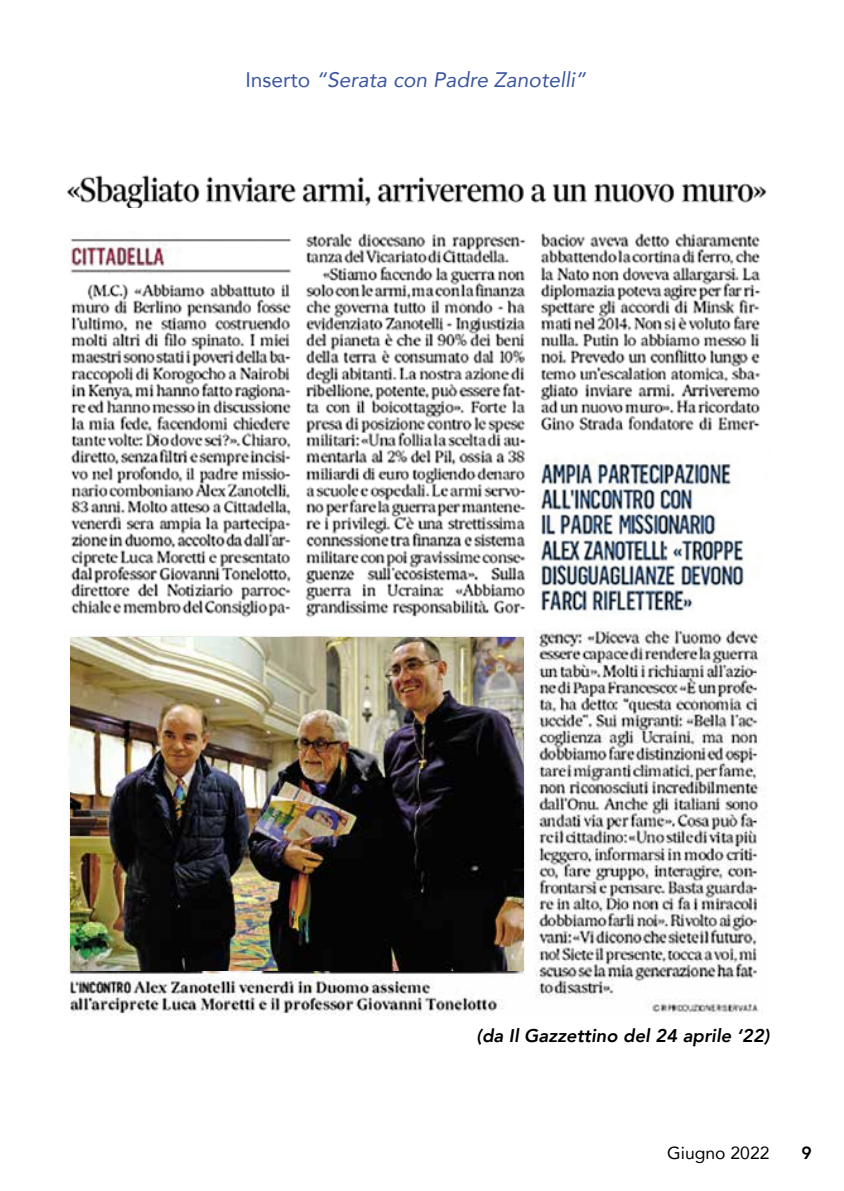
<style>
.page{position:relative;width:844px;height:1191px;background:#fff}
.page>*{position:absolute;margin:0;border:0;box-sizing:border-box;transform-origin:0 0}
.t1{font:italic 21px "Avenir";color:#3b569f}
.t2{font:italic 800 18.38px "Avenir";color:#000}
.t3{font:17.5px "Avenir";color:#000}
.t4{font:800 17.5px "Avenir";color:#000}
.s1{font-style:normal}
</style>
<div class="page">
<img style="left:67px;top:175px;width:700px;height:32px">
<img style="left:69px;top:233px;width:692px;height:385px">
<img style="left:69px;top:628px;width:693px;height:387px">
<img style="left:70px;top:637px;width:453px;height:333px">
<p class="t1" style="left:245px;top:67px;width:342px"><span class="s1">Inserto</span> “Serata con Padre Zanotelli”</p>
<p class="t2" style="left:476px;top:1024px;width:294px">(da Il Gazzettino del 24 aprile ‘22)</p>
<p class="t3" style="left:667px;top:1138px;width:104px">Giugno 2022</p>
<p class="t4" style="left:801px;top:1139px;width:12px">9</p>
</div>
